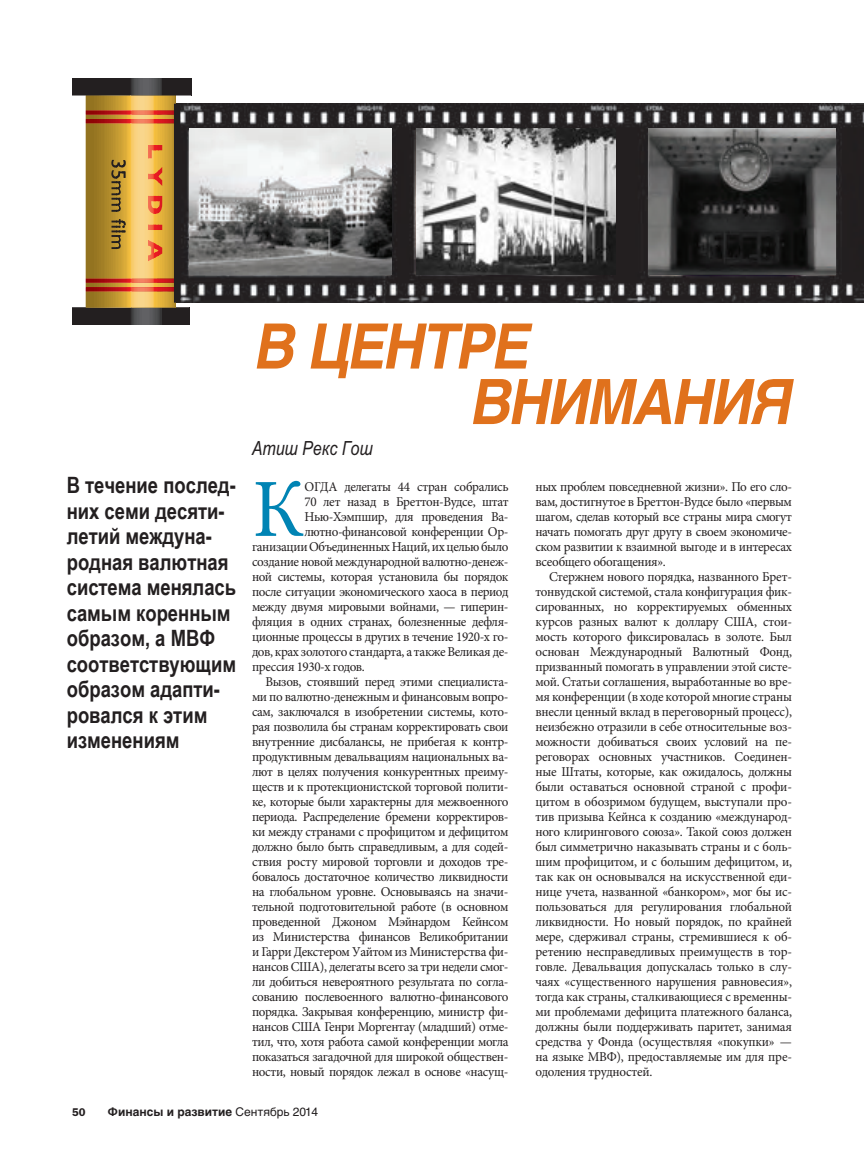
<style>
.page{position:relative;width:864px;height:1161px;background:#fff}
.page>*{position:absolute;margin:0;border:0;box-sizing:border-box;transform-origin:0 0}
.t1{font:82.8px "Minion Pro";color:#0084b4}
.t2{font:italic 700 62.7px/55.5px "Helvetica Cyr";color:#e0711c;scale:.91 1}
.t3{font:700 22.5px/25.5px "Arial Narrow";color:#231f20}
.t4{font:19.5px "Arial Narrow Cyr MT Inclined";color:#231f20}
.t5{font:13.5px/15px "Minion Pro";letter-spacing:-.03em;color:#231f20;text-align:justify}
.t6{font:700 12px "Helvetica Cyr";color:#231f20}
.t7{font:600 11.25px "ITC Franklin Gothic Std";color:#231f20}
.s1{font-family:"Helvetica Cyr Upright";font-weight:400}
</style>
<div class="page">
<img style="left:192px;top:103px;width:672px;height:199px">
<svg style="left:72px;top:79px;width:120px;height:245px;background:#b08c53"></svg>
<div style="left:174px;top:104px;width:6px;height:199px;background:#231f20"></div>
<img style="left:649px;top:128px;width:187px;height:147px">
<img style="left:416px;top:128px;width:200px;height:147px">
<img style="left:189px;top:128px;width:202px;height:147px">
<h3 class="t3" style="left:67px;top:472px;width:171px">В течение послед&shy;них семи десяти&shy;летий междуна&shy;родная валютная система менялась самым коренным образом, а МВФ соответствующим образом адапти&shy;ровался к этим изменениям</h3>
<h2 class="t2" style="left:468px;top:319px;width:369px;text-indent:-216px">В ЦЕНТРЕ<br>ВНИМАНИЯ</h2>
<h3 class="t4" style="left:252px;top:440px;width:122px">Атиш Рекс Гош</h3>
<h1 class="t1" style="left:252px;top:454px;width:54px">К</h1>
<p class="t5" style="left:305px;top:479px;width:205px">ОГДА делегаты 44 стран собрались</p>
<p class="t5" style="left:536px;top:479px;width:258px">ных проблем повседневной жизни». По его сло&shy;вам, достигнутое в Бреттон-Вудсе было «первым шагом, сделав который все страны мира смогут начать помогать друг другу в своем экономиче&shy;ском развитии к взаимной выгоде и в интересах всеобщего обогащения».</p>
<p class="t5" style="left:536px;top:569px;width:258px;text-indent:14px">Стержнем нового порядка, названного Брет&shy;тонвудской системой, стала конфигурация фик&shy;сированных, но корректируемых обменных курсов разных валют к доллару США, стои&shy;мость которого фиксировалась в золоте. Был основан Международный Валютный Фонд, призванный помогать в управлении этой систе&shy;мой. Статьи соглашения, выработанные во вре&shy;мя конференции (в ходе которой многие страны внесли ценный вклад в переговорный процесс), неизбежно отразили в себе относительные воз&shy;можности добиваться своих условий на пе&shy;реговорах основных участников. Соединен&shy;ные Штаты, которые, как ожидалось, должны были оставаться основной страной с профи&shy;цитом в обозримом будущем, выступали про&shy;тив призыва Кейнса к созданию «международ&shy;ного клирингового союза». Такой союз должен был симметрично наказывать страны и с боль&shy;шим профицитом, и с большим дефицитом, и, так как он основывался на искусственной еди&shy;нице учета, названной «банкором», мог бы ис&shy;пользоваться для регулирования глобальной ликвидности. Но новый порядок, по крайней мере, сдерживал страны, стремившиеся к об&shy;ретению несправедливых преимуществ в тор&shy;говле. Девальвация допускалась только в слу&shy;чаях «существенного нарушения равновесия», тогда как страны, сталкивающиеся с временны&shy;ми проблемами дефицита платежного баланса, должны были поддерживать паритет, занимая средства у Фонда (осуществляя «покупки» — на языке МВФ), предоставляемые им для пре&shy;одоления трудностей.</p>
<p class="t5" style="left:305px;top:494px;width:205px">70 лет назад в Бреттон-Вудсе, штат</p>
<p class="t5" style="left:305px;top:509px;width:205px">Нью-Хэмпшир, для проведения Ва-</p>
<p class="t5" style="left:305px;top:524px;width:205px">лютно-финансовой конференции Ор-</p>
<p class="t5" style="left:252px;top:539px;width:258px">ганизации Объединенных Наций, их целью было</p>
<p class="t5" style="left:252px;top:554px;width:258px">создание новой международной валютно-денеж-</p>
<p class="t5" style="left:252px;top:569px;width:258px">ной системы, которая установила бы порядок</p>
<p class="t5" style="left:252px;top:584px;width:258px">после ситуации экономического хаоса в период</p>
<p class="t5" style="left:252px;top:599px;width:258px">между двумя мировыми войнами, — гиперин-</p>
<p class="t5" style="left:252px;top:614px;width:258px">фляция в одних странах, болезненные дефля-</p>
<p class="t5" style="left:252px;top:629px;width:258px">ционные процессы в других в течение 1920-х го-</p>
<p class="t5" style="left:252px;top:644px;width:258px">дов, крах золотого стандарта, а также Великая де-</p>
<p class="t5" style="left:252px;top:659px;width:114px">прессия 1930-х годов.</p>
<p class="t5" style="left:266px;top:674px;width:244px">Вызов, стоявший перед этими специалиста-</p>
<p class="t5" style="left:252px;top:689px;width:258px">ми по валютно-денежным и финансовым вопро-</p>
<p class="t5" style="left:252px;top:704px;width:258px">сам, заключался в изобретении системы, кото-</p>
<p class="t5" style="left:252px;top:719px;width:258px">рая позволила бы странам корректировать свои</p>
<p class="t5" style="left:252px;top:734px;width:258px">внутренние дисбалансы, не прибегая к контр-</p>
<p class="t5" style="left:252px;top:749px;width:258px">продуктивным девальвациям национальных ва-</p>
<p class="t5" style="left:252px;top:764px;width:258px">лют в целях получения конкурентных преиму-</p>
<p class="t5" style="left:252px;top:779px;width:258px">ществ и к протекционистской торговой полити-</p>
<p class="t5" style="left:252px;top:794px;width:258px">ке, которые были характерны для межвоенного</p>
<p class="t5" style="left:252px;top:809px;width:258px">периода. Распределение бремени корректиров-</p>
<p class="t5" style="left:252px;top:824px;width:258px">ки между странами с профицитом и дефицитом</p>
<p class="t5" style="left:252px;top:839px;width:258px">должно было быть справедливым, а для содей-</p>
<p class="t5" style="left:252px;top:854px;width:258px">ствия росту мировой торговли и доходов тре-</p>
<p class="t5" style="left:252px;top:869px;width:258px">бовалось достаточное количество ликвидности</p>
<p class="t5" style="left:252px;top:884px;width:258px">на глобальном уровне. Основываясь на значи-</p>
<p class="t5" style="left:252px;top:899px;width:258px">тельной подготовительной работе (в основном</p>
<p class="t5" style="left:252px;top:914px;width:258px">проведенной Джоном Мэйнардом Кейнсом</p>
<p class="t5" style="left:252px;top:929px;width:258px">из Министерства финансов Великобритании</p>
<p class="t5" style="left:252px;top:944px;width:258px">и Гарри Декстером Уайтом из Министерства фи-</p>
<p class="t5" style="left:252px;top:959px;width:258px">нансов США), делегаты всего за три недели смог-</p>
<p class="t5" style="left:252px;top:974px;width:258px">ли добиться невероятного результата по согла-</p>
<p class="t5" style="left:252px;top:989px;width:258px">сованию послевоенного валютно-финансового</p>
<p class="t5" style="left:252px;top:1004px;width:258px">порядка. Закрывая конференцию, министр фи-</p>
<p class="t5" style="left:252px;top:1019px;width:258px">нансов США Генри Моргентау (младший) отме-</p>
<p class="t5" style="left:252px;top:1034px;width:258px">тил, что, хотя работа самой конференции могла</p>
<p class="t5" style="left:252px;top:1049px;width:258px">показаться загадочной для широкой обществен-</p>
<p class="t5" style="left:252px;top:1064px;width:258px">ности, новый порядок лежал в основе «насущ-</p>
<p class="t7" style="left:72px;top:1106px;width:15px">50</p>
<p class="t6" style="left:108px;top:1105px;width:212px">Финансы и развитие <span class="s1">Сентябрь 2014</span></p>
</div>
